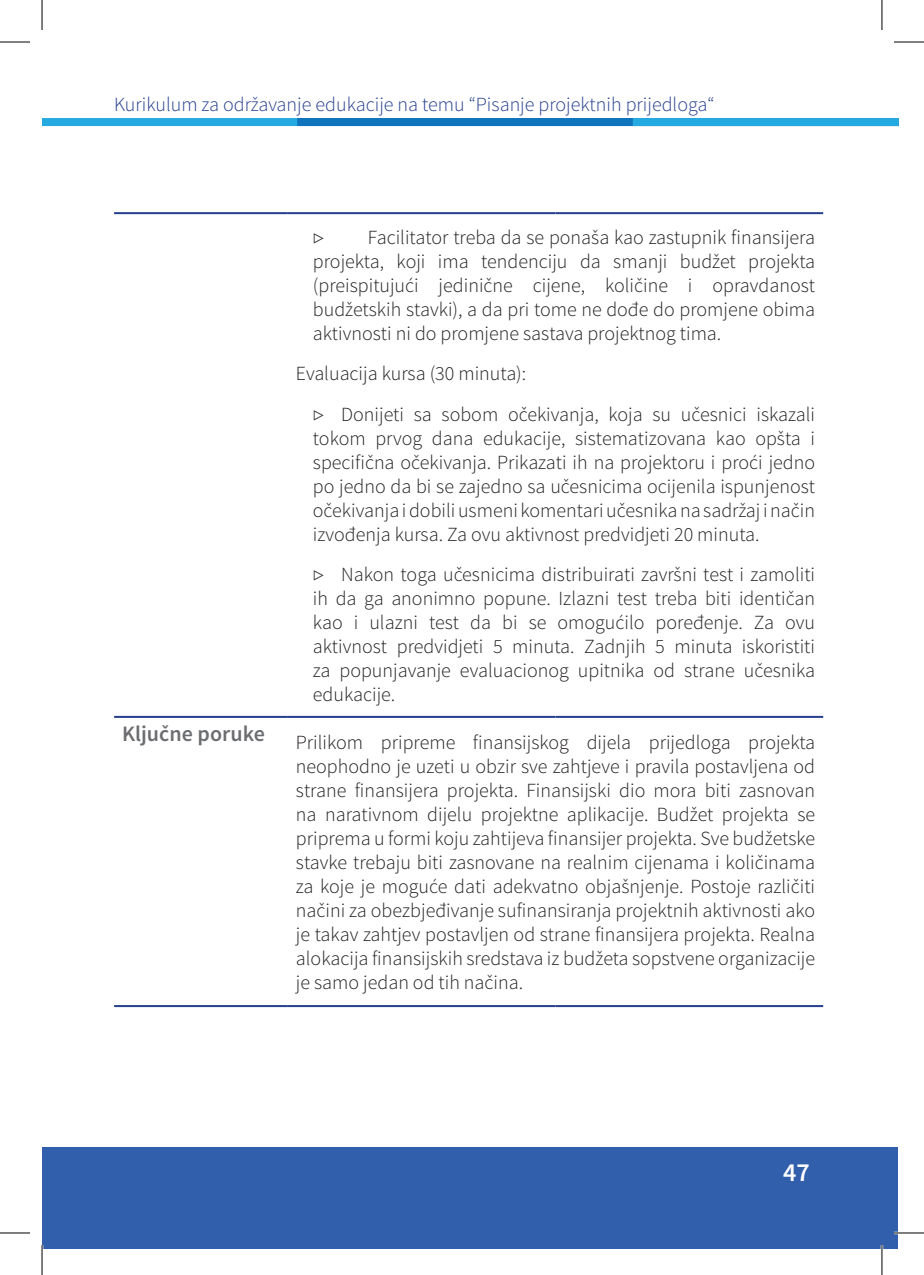
<style>
.page{position:relative;width:924px;height:1275px;background:#fff}
.page>*{position:absolute;margin:0;border:0;box-sizing:border-box;transform-origin:0 0}
.t1{font:600 26px "Source Sans Pro";color:#fff}
.t2{font:600 22px "Source Sans Pro";color:#6c6d70}
.t3{font:300 20px/24px "Source Sans Pro";color:#231f20;text-align:justify}
.t4{font:300 20px "Source Sans Pro";color:#253f8e}
</style>
<div class="page">
<div style="left:42px;top:118px;width:856px;height:8px;background:#24aae1"></div>
<div style="left:297px;top:118px;width:601px;height:8px;background:#1074bc"></div>
<div style="left:632px;top:118px;width:266px;height:8px;background:#24aae1"></div>
<div style="left:42px;top:1148px;width:855px;height:101px;background:#315fac"></div>
<hr style="left:114px;top:212px;width:174px;height:2px;background:#253f8e">
<hr style="left:288px;top:212px;width:267px;height:2px;background:#253f8e">
<hr style="left:555px;top:212px;width:267px;height:2px;background:#253f8e">
<hr style="left:114px;top:716px;width:174px;height:2px;background:#253f8e">
<hr style="left:288px;top:716px;width:267px;height:2px;background:#253f8e">
<hr style="left:555px;top:716px;width:267px;height:2px;background:#253f8e">
<hr style="left:114px;top:1005px;width:174px;height:2px;background:#253f8e">
<hr style="left:288px;top:1005px;width:267px;height:2px;background:#253f8e">
<hr style="left:555px;top:1005px;width:267px;height:2px;background:#253f8e">
<hr style="left:893px;top:1231px;width:30px;height:3px;background:#fff">
<hr style="left:880px;top:1245px;width:2px;height:30px;background:#fff">
<hr style="left:0;top:42px;width:30px;height:1px;background:#000">
<hr style="left:893px;top:42px;width:30px;height:1px;background:#000">
<hr style="left:0;top:1232px;width:30px;height:1px;background:#000">
<hr style="left:893px;top:1232px;width:30px;height:1px;background:#000">
<hr style="left:42px;top:0;width:1px;height:30px;background:#000">
<hr style="left:42px;top:1245px;width:1px;height:30px;background:#000">
<hr style="left:881px;top:0;width:1px;height:30px;background:#000">
<hr style="left:881px;top:1245px;width:1px;height:30px;background:#000">
<p class="t4" style="left:114px;top:92px;width:602px">Kurikulum za održavanje edukacije na temu “Pisanje projektnih prijedloga“</p>
<p class="t3" style="left:313px;top:226px;width:503px;text-indent:55px">Facilitator treba da se ponaša kao zastupnik finansijera projekta, koji ima tendenciju da smanji budžet projekta (preispitujući jedinične cijene, količine i opravdanost budžetskih stavki), a da pri tome ne dođe do promjene obima aktivnosti ni do promjene sastava projektnog tima.</p>
<p class="t3" style="left:313px;top:354px;width:503px;line-height:40px;text-indent:-17px">Evaluacija kursa (30 minuta):<br>▷ Donijeti sa sobom očekivanja, koja su učesnici iskazali</p>
<p class="t3" style="left:313px;top:426px;width:503px">tokom prvog dana edukacije, sistematizovana kao opšta i specifična očekivanja. Prikazati ih na projektoru i proći jedno po jedno da bi se zajedno sa učesnicima ocijenila ispunjenost očekivanja i dobili usmeni komentari učesnika na sadržaj i način izvođenja kursa. Za ovu aktivnost predvidjeti 20 minuta.</p>
<p class="t3" style="left:313px;top:562px;width:503px">▷ Nakon toga učesnicima distribuirati završni test i zamoliti ih da ga anonimno popune. Izlazni test treba biti identičan kao i ulazni test da bi se omogućilo poređenje. Za ovu aktivnost predvidjeti 5 minuta. Zadnjih 5 minuta iskoristiti za popunjavanje evaluacionog upitnika od strane učesnika edukacije.</p>
<p class="t3" style="left:313px;top:226px;width:13px">▷</p>
<p class="t2" style="left:122px;top:720px;width:144px">Ključne poruke</p>
<p class="t3" style="left:296px;top:730px;width:520px">Prilikom pripreme finansijskog dijela prijedloga projekta neophodno je uzeti u obzir sve zahtjeve i pravila postavljena od strane finansijera projekta. Finansijski dio mora biti zasnovan na narativnom dijelu projektne aplikacije. Budžet projekta se priprema u formi koju zahtijeva finansijer projekta. Sve budžetske stavke trebaju biti zasnovane na realnim cijenama i količinama za koje je moguće dati adekvatno objašnjenje. Postoje različiti načini za obezbjeđivanje sufinansiranja projektnih aktivnosti ako je takav zahtjev postavljen od strane finansijera projekta. Realna alokacija finansijskih sredstava iz budžeta sopstvene organizacije je samo jedan od tih načina.</p>
<h1 class="t1" style="left:782px;top:1156px;width:28px">47</h1>
</div>
